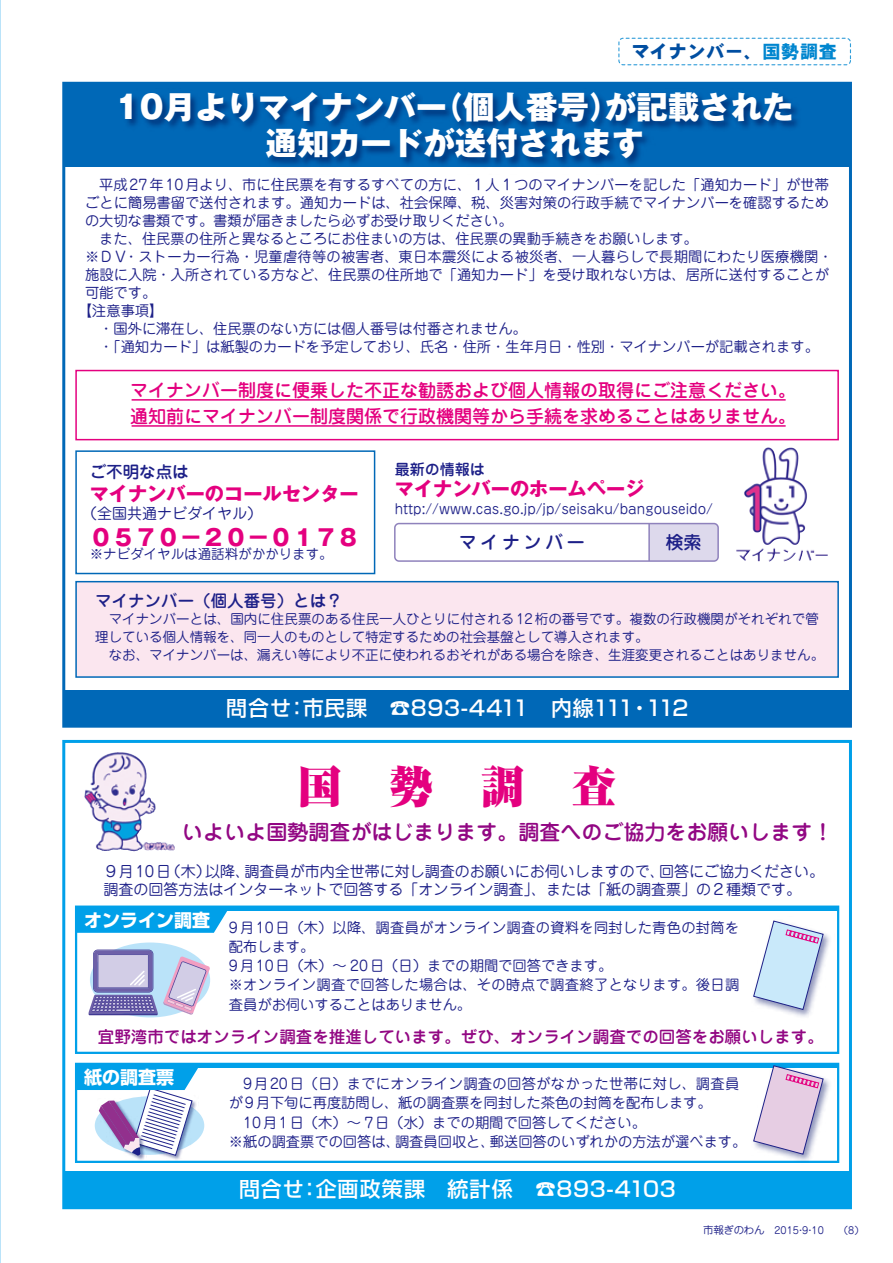
<style>
.page{position:relative;width:893px;height:1263px;background:#fff}
.page>*{position:absolute;margin:0;border:0;box-sizing:border-box;transform-origin:0 0}
.t1{font:900 43.5px "Ryumin Pro";color:#e4007f}
.t2{font:800 31.5px/36px "Gothic MB101 Pro";color:#fff}
.t3{font:700 22.5px "Gothic MB101 Pro";color:#e4007f}
.t4{font:500 21px "Jun 34 Pro";color:#920783}
.t5{font:500 21px "Shin Go Pro";letter-spacing:.035em;color:#fff}
.t6{font:500 21px "Shin Go Pro";letter-spacing:.015em;color:#fff}
.t7{font:500 21px "Shin Go Pro";letter-spacing:.055em;color:#fff}
.t8{font:700 19.2px "Gothic MB101 Pro";color:#e4007f}
.t9{font:500 18px/25.5px "Jun 34 Pro";color:#e4007f}
.t10{font:700 18px "Shin Go Pro";color:#fff}
.t11{font:18px "DFPHS Gothic CID W9";letter-spacing:.04em;color:#004ea1}
.t12{font:500 18px "Jun 34 Pro";letter-spacing:.2em;color:#1d2088}
.t13{font:500 16.5px "Jun 34 Pro";color:#920783}
.t14{font:500 16.5px "Jun 34 Pro";color:#1d2088}
.t15{font:15px/18px "Jun 201 Pro";color:#1d2088}
.t16{font:500 15px "Jun 34 Pro";color:#1d2088}
.t17{font:14.25px/19.2px "Jun 201 Pro";letter-spacing:.005em;color:#1d2088}
.t18{font:14.25px "Jun 201 Pro";letter-spacing:.025em;color:#1d2088}
.t19{font:13.5px/18px "Jun 201 Pro";color:#1d2088}
.t20{font:10.5px "Jun 201 Pro";letter-spacing:-.025em;color:#1d2088}
.t21{font:9.75px "Jun 201 Pro";color:#1d2088}
.s1{color:#0086cf}
</style>
<div class="page">
<img style="left:165px;top:1156px;width:16px;height:4px">
<div style="left:64px;top:83px;width:786px;height:84px;background:#0068b7"></div>
<svg style="left:78px;top:911px;width:149px;height:22px;background:#0da4ea"></svg>
<hr style="left:76px;top:907px;width:762px;height:4px;background:#00a0e9">
<hr style="left:76px;top:1064px;width:762px;height:4px;background:#00a0e9">
<div style="left:650px;top:526px;width:66px;height:33px;background:#ddd9ec"></div>
<div style="left:64px;top:690px;width:786px;height:36px;background:#0068b7"></div>
<div style="left:62px;top:82px;width:790px;height:646px;border:3px solid #0068b7"></div>
<div style="left:76px;top:582px;width:762px;height:95px;background:#fbe6ef"></div>
<div style="left:75px;top:581px;width:764px;height:97px;border:2px solid #0068b7"></div>
<div style="left:75px;top:450px;width:300px;height:124px;border:2px solid #0068b7"></div>
<div style="left:75px;top:370px;width:764px;height:70px;border:2px solid #e4007f"></div>
<div style="left:75px;top:905px;width:764px;height:149px;border:2px solid #00a0e9"></div>
<div style="left:75px;top:1063px;width:764px;height:100px;border:2px solid #00a0e9"></div>
<div style="left:64px;top:1172px;width:786px;height:36px;background:#00a0e9"></div>
<div style="left:62px;top:740px;width:790px;height:469px;border:3px solid #00a0e9"></div>
<div style="left:618px;top:38px;width:233px;height:27px;border:1px dashed #319dd9;border-radius:4px"></div>
<div style="left:394px;top:523px;width:325px;height:39px;border:2px solid #8f82bc;border-radius:4px"></div>
<hr style="left:648px;top:524px;width:2px;height:37px;background:#8f82bc">
<img style="left:84px;top:752px;width:50px;height:99px">
<img style="left:123px;top:95px;width:675px;height:70px">
<img style="left:753px;top:447px;width:15px;height:38px">
<hr style="left:132px;top:399px;width:654px;height:2px;background:#e4007f">
<hr style="left:132px;top:425px;width:654px;height:2px;background:#e4007f">
<img style="left:749px;top:1062px;width:86px;height:101px">
<svg style="left:753px;top:1065px;width:71px;height:90px"></svg>
<img style="left:779px;top:934px;width:51px;height:83px">
<svg style="left:753px;top:920px;width:71px;height:90px"></svg>
<img style="left:97px;top:1156px;width:49px;height:5px">
<svg style="left:76px;top:1064px;width:125px;height:92px"></svg>
<svg style="left:90px;top:942px;width:120px;height:75px"></svg>
<svg style="left:88px;top:949px;width:122px;height:66px;background:#b5b5d8"></svg>
<p class="t11" style="left:631px;top:42px;width:207px">マイナンバー、<span class="s1">国勢調査</span></p>
<h2 class="t2" style="left:605px;top:85px;width:190px">が記載された</h2>
<h2 class="t2" style="left:431px;top:85px;width:190px">（個人番号）</h2>
<h2 class="t2" style="left:266px;top:85px;width:379px;text-indent:-150px">10月よりマイナンバー<br>通知カードが送付されます</h2>
<p class="t17" style="left:85px;top:174px;width:746px;line-height:18px">　平成27年10月より、市に住民票を有するすべての方に、１人１つのマイナンバーを記した「通知カード」が世帯ごとに簡易書留で送付されます。通知カードは、社会保障、税、災害対策の行政手続でマイナンバーを確認するための大切な書類です。書類が届きましたら必ずお受け取りください。<br>　また、住民票の住所と異なるところにお住まいの方は、住民票の異動手続きをお願いします。</p>
<p class="t17" style="left:124px;top:246px;width:710px">・ストーカー行為・児童虐待等の被害者、東日本震災による被災者、一人暮らしで長期間にわたり医療機関・</p>
<p class="t17" style="left:85px;top:246px;width:44px">※ＤＶ</p>
<p class="t17" style="left:85px;top:264px;width:745px">施設に入院・入所されている方など、住民票の住所地で「通知カード」を受け取れない方は、居所に送付することが</p>
<p class="t17" style="left:85px;top:282px;width:73px">可能です。</p>
<p class="t17" style="left:78px;top:300px;width:87px">【注意事項【</p>
<p class="t17" style="left:85px;top:318px;width:443px">　・国外に滞在し、住民票のない方には個人番号は付番されません。</p>
<p class="t17" style="left:85px;top:336px;width:735px">　・「通知カード」は紙製のカードを予定しており、氏名・住所・生年月日・性別・マイナンバーが記載されます。</p>
<p class="t9" style="left:130px;top:376px;width:667px">マイナンバー制度に便乗した不正な勧誘および個人情報の取得にご注意ください。通知前にマイナンバー制度関係で行政機関等から手続を求めることはありません。</p>
<p class="t14" style="left:90px;top:459px;width:100px">ご不明な点は</p>
<h3 class="t8" style="left:90px;top:478px;width:270px">マイナンバーのコールセンター</h3>
<p class="t15" style="left:82px;top:502px;width:181px">（全国共通ナビダイヤル(</p>
<h3 class="t3" style="left:90px;top:519px;width:271px">０５７０－２０－０１７８</h3>
<p class="t19" style="left:90px;top:544px;width:244px">※ナビダイヤルは通話料がかかります。</p>
<p class="t16" style="left:395px;top:457px;width:91px">最新の情報は</p>
<h3 class="t8" style="left:395px;top:473px;width:251px">マイナンバーのホームページ</h3>
<p class="t19" style="left:395px;top:498px;width:320px">http://www.cas.go j p. /jp/seisaku/bangouseido/</p>
<p class="t12" style="left:666px;top:528px;width:37px">検索</p>
<p class="t12" style="left:459px;top:528px;width:127px">マイナンバー</p>
<p class="t14" style="left:95px;top:587px;width:249px">マイナンバー（個人番号）とは?</p>
<p class="t19" style="left:95px;top:608px;width:730px;text-indent:14px">マイナンバーとは、国内に住民票のある住民一人ひとりに付される12桁の番号です。複数の行政機関がそれぞれで管理している個人情報を、同一人のものとして特定するための社会基盤として導入されます。<br>　なお、マイナンバーは、漏えい等により不正に使われるおそれがある場合を除き、生涯変更されることはありません。</p>
<h3 class="t6" style="left:303px;top:691px;width:333px">市民課　☎893-4411　内線111</h3>
<h3 class="t5" style="left:226px;top:691px;width:66px">問合せ</h3>
<h3 class="t5" style="left:286px;top:691px;width:22px">：</h3>
<h3 class="t5" style="left:629px;top:691px;width:22px">・</h3>
<h3 class="t5" style="left:646px;top:691px;width:44px">112</h3>
<h1 class="t1" style="left:298px;top:752px;width:319px">国　勢　調　査</h1>
<h3 class="t4" style="left:182px;top:815px;width:653px">いよいよ国勢調査がはじまります。調査へのご協力をお願いします!</h3>
<p class="t15" style="left:659px;top:861px;width:166px">回答にご協力ください。</p>
<p class="t15" style="left:245px;top:861px;width:421px">調査員が市内全世帯に対し調査のお願いにお伺いしますので、</p>
<p class="t15" style="left:166px;top:861px;width:46px">（木）</p>
<p class="t15" style="left:205px;top:861px;width:46px">以降、</p>
<p class="t15" style="left:104px;top:861px;width:699px">９月10日<br>調査の回答方法はインターネットで回答する「オンライン調査」、または「紙の調査票」の２種類です。</p>
<p class="t10" style="left:84px;top:905px;width:128px">オンライン調査</p>
<p class="t17" style="left:229px;top:916px;width:512px">9月10日（木）以降、調査員がオンライン調査の資料を同封した青色の封筒を配布します。<br>9月10日（木）～ 20日（日）までの期間で回答できます。<br>※オンライン調査で回答した場合は、その時点で調査終了となります。後日調査員がお伺いすることはありません。</p>
<p class="t13" style="left:98px;top:1024px;width:727px">宜野湾市ではオンライン調査を推進しています。ぜひ、オンライン調査での回答をお願いします。</p>
<p class="t10" style="left:84px;top:1063px;width:91px">紙の調査票</p>
<p class="t18" style="left:229px;top:1072px;width:512px">　9月20日（日）までにオンライン調査の回答がなかった世帯に対し、調査員</p>
<p class="t17" style="left:229px;top:1092px;width:484px">が9月下旬に再度訪問し、紙の調査票を同封した茶色の封筒を配布します。</p>
<p class="t17" style="left:229px;top:1111px;width:419px">　10月1日（木）～ 7日（水）までの期間で回答してください。</p>
<p class="t17" style="left:490px;top:1130px;width:258px">郵送回答のいずれかの方法が選べます。</p>
<p class="t17" style="left:229px;top:1130px;width:173px">※紙の調査票での回答は、</p>
<p class="t17" style="left:395px;top:1130px;width:101px">調査員回収と、</p>
<h3 class="t7" style="left:316px;top:1172px;width:199px">企画政策課　統計係</h3>
<h3 class="t5" style="left:239px;top:1172px;width:66px">問合せ</h3>
<h3 class="t5" style="left:299px;top:1172px;width:22px">：</h3>
<h3 class="t5" style="left:535px;top:1172px;width:142px">☎893-4103</h3>
<p class="t20" style="left:703px;top:1222px;width:63px">市報ぎのわん</p>
<p class="t21" style="left:774px;top:1223px;width:42px">2015 ・9</p>
<p class="t21" style="left:811px;top:1223px;width:14px">10</p>
<p class="t21" style="left:796px;top:1223px;width:11px">・</p>
<p class="t21" style="left:838px;top:1223px;width:27px">)8(</p>
</div>
